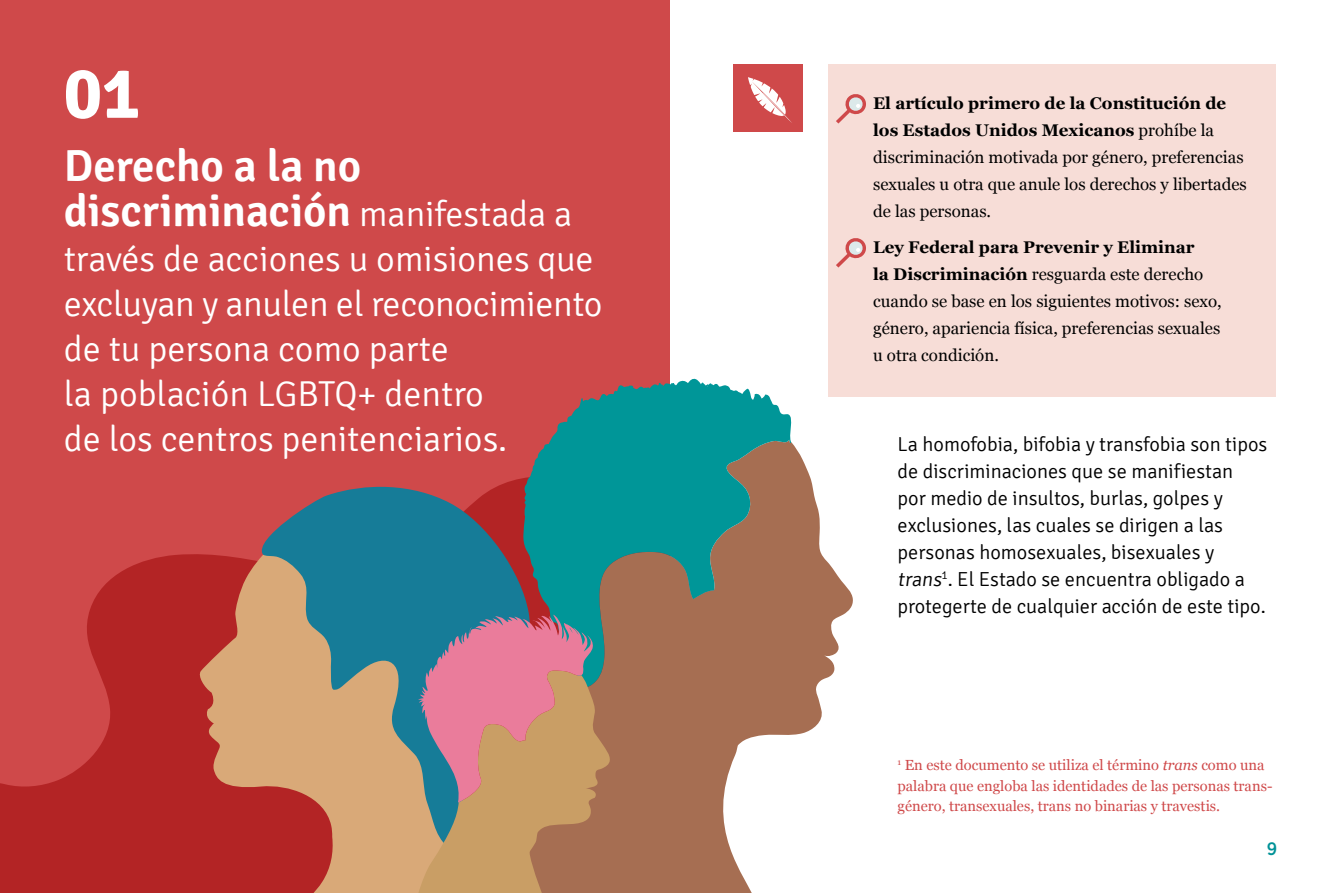
<style>
.page{position:relative;width:1340px;height:893px;background:#fff}
.page>*{position:absolute;margin:0;border:0;box-sizing:border-box;transform-origin:0 0}
.t1{font:700 72px "Signika";color:#fff}
.t2{font:600 45px/45px "Signika";color:#fff}
.t3{font:300 36px/45px "Signika";color:#fff}
.t4{font:300 20.25px/27px "Signika";color:#000}
.t5{font:500 18px "Gotham Narrow";color:#009297}
.t6{font:16.88px/27px "Georgia";color:#000}
.t7{font:14.62px/20.2px "Georgia";color:#cf494a}
.s1{font-weight:300;font-size:36px}
.s2{font-weight:700}
.s3{font-style:italic}
</style>
<div class="page">
<div style="left:0;top:0;width:670px;height:893px;background:#cf494a"></div>
<svg style="left:0;top:554px;width:197px;height:339px;fill:#b32425"></svg>
<svg style="left:509px;top:442px;width:344px;height:451px;fill:#a66e52"></svg>
<div style="left:828px;top:64px;width:448px;height:333px;background:#f7ddd7"></div>
<svg style="left:521px;top:378px;width:270px;height:314px;background:#558178"></svg>
<svg style="left:197px;top:554px;width:214px;height:339px;background:#c25946"></svg>
<svg style="left:253px;top:482px;width:280px;height:372px;background:#848078"></svg>
<svg style="left:411px;top:598px;width:199px;height:295px;background:#aa887a"></svg>
<div style="left:733px;top:64px;width:70px;height:67px;background:#cf494a"></div>
<svg style="left:748px;top:77px;width:44px;height:46px"></svg>
<svg style="left:836px;top:94px;width:30px;height:30px"></svg>
<svg style="left:836px;top:238px;width:30px;height:30px"></svg>
<h1 class="t1" style="left:64px;top:50px;width:78px">01</h1>
<h2 class="t2" style="left:64px;top:144px;width:510px">Derecho a la no discriminación <span class="s1">manifestada a</span></h2>
<h3 class="t3" style="left:64px;top:237px;width:540px">través de acciones u omisiones que excluyan y anulen el reconocimiento de tu persona como parte<br>la población LGBTQ+ dentro<br>de los centros penitenciarios.</h3>
<p class="t6" style="left:873px;top:89px;width:375px"><span class="s2">El artículo primero de la Constitución de los Estados Unidos Mexicanos</span> prohíbe la discriminación motivada por género, preferencias sexuales u otra que anule los derechos y libertades de las personas.</p>
<p class="t6" style="left:873px;top:233px;width:350px"><span class="s2">Ley Federal para Prevenir y Eliminar<br>la Discriminación</span> resguarda este derecho cuando se base en los siguientes motivos: sexo, género, apariencia física, preferencias sexuales u otra condición.</p>
<p class="t4" style="left:897px;top:431px;width:371px">La homofobia, bifobia y transfobia son tipos de discriminaciones que se manifiestan<br>por medio de insultos, burlas, golpes y exclusiones, las cuales se dirigen a las personas homosexuales, bisexuales y trans<sup>1</sup>. El Estado se encuentra obligado a protegerte de cualquier acción de este tipo.</p>
<p class="t7" style="left:897px;top:755px;width:376px"><sup>1</sup> En este documento se utiliza el término <span class="s3">trans</span> como una palabra que engloba las identidades de las personas trans&shy;género, transexuales, trans no binarias y travestis.</p>
<p class="t5" style="left:1266px;top:837px;width:12px">9</p>
</div>
